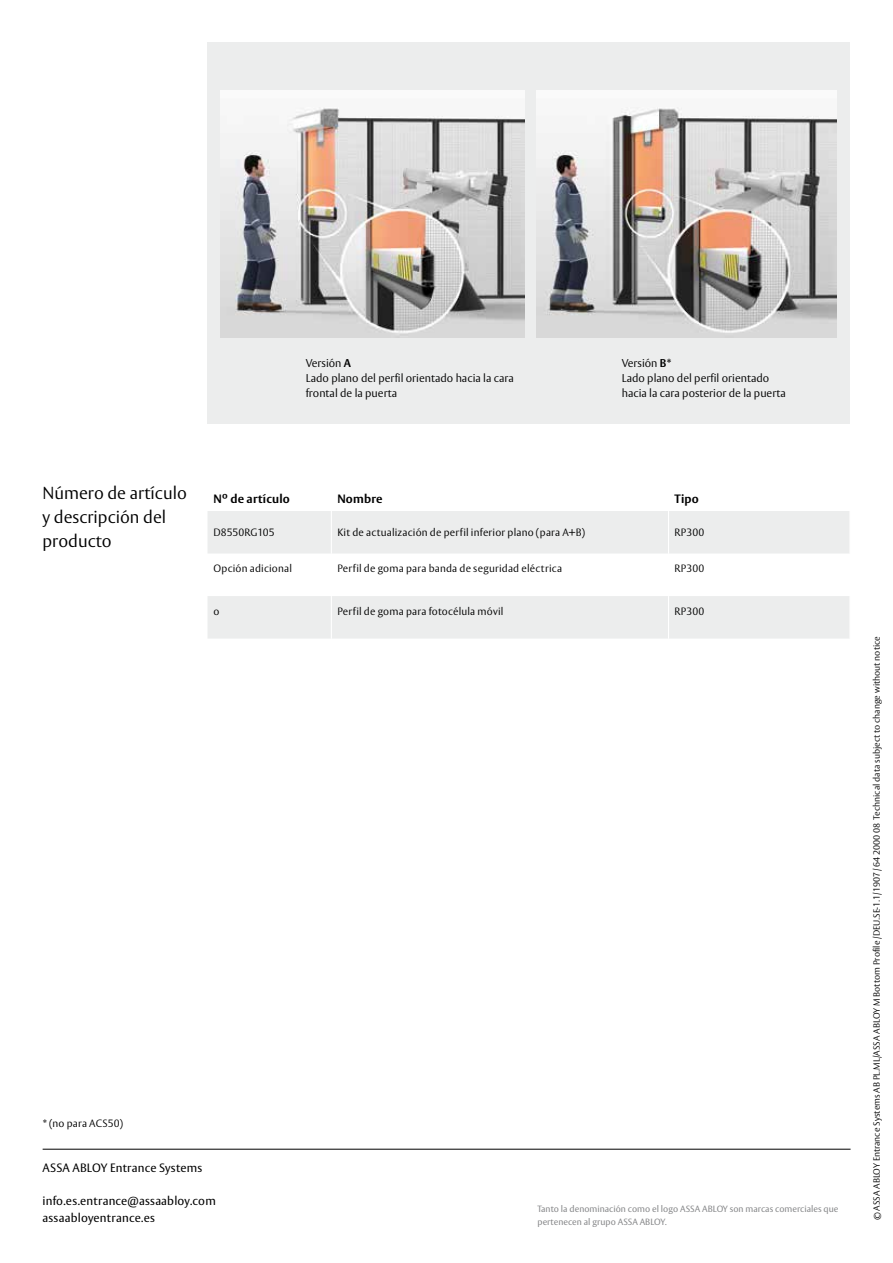
<style>
.page{position:relative;width:893px;height:1263px;background:#fff}
.page>*{position:absolute;margin:0;border:0;box-sizing:border-box;transform-origin:0 0}
.t1{font:300 17.25px/24px "ASSA Vesta";color:#000}
.t2{font:12px/16.5px "ASSA Vesta";letter-spacing:.015em;color:#000}
.t3{font:700 12px "ASSA Vesta";letter-spacing:.015em;color:#000}
.t4{font:300 11.25px/15px "ASSA Vesta";color:#000}
.t5{font:300 10.5px "ASSA Vesta";letter-spacing:.02em;color:#000}
.t6{font:300 10.5px "ASSA Vesta";color:#000}
.t7{font:300 9px "ASSA Vesta";color:#000}
.t8{font:9px/12.8px "ASSA Vesta";color:#87888a}
.s1{font-weight:700}
</style>
<div class="page">
<div style="left:207px;top:43px;width:643px;height:381px;background:#eceded"></div>
<svg style="left:208px;top:511px;width:641px;height:128px;fill:#eceded"></svg>
<hr style="left:331px;top:511px;width:1px;height:42px;background:#fff">
<hr style="left:668px;top:511px;width:1px;height:42px;background:#fff">
<hr style="left:331px;top:553px;width:1px;height:43px;background:#fff">
<hr style="left:668px;top:553px;width:1px;height:43px;background:#fff">
<hr style="left:331px;top:596px;width:1px;height:43px;background:#fff">
<hr style="left:668px;top:596px;width:1px;height:43px;background:#fff">
<hr style="left:43px;top:1149px;width:808px;height:1px;background:#000">
<img style="left:220px;top:91px;width:305px;height:246px">
<img style="left:537px;top:91px;width:299px;height:246px">
<p class="t4" style="left:306px;top:356px;width:210px">Versión <span class="s1">A<br></span>Lado plano del perfil orientado hacia la cara frontal de la puerta</p>
<p class="t4" style="left:622px;top:356px;width:166px">Versión <span class="s1">B*<br></span>Lado plano del perfil orientado hacia la cara posterior de la puerta</p>
<h1 class="t1" style="left:43px;top:482px;width:146px">Número de artículo y descripción del producto</h1>
<p class="t3" style="left:213px;top:491px;width:78px">Nº de artículo</p>
<p class="t3" style="left:337px;top:491px;width:47px">Nombre</p>
<p class="t3" style="left:674px;top:491px;width:26px">Tipo</p>
<p class="t6" style="left:213px;top:526px;width:63px">D8550RG105</p>
<p class="t5" style="left:337px;top:526px;width:249px">Kit de actualización de perfil inferior plano (para A+B)</p>
<p class="t5" style="left:674px;top:526px;width:31px">RP300</p>
<p class="t5" style="left:213px;top:562px;width:80px">Opción adicional</p>
<p class="t5" style="left:337px;top:562px;width:226px">Perfil de goma para banda de seguridad eléctrica</p>
<p class="t5" style="left:674px;top:562px;width:31px">RP300</p>
<p class="t5" style="left:213px;top:605px;width:7px">o</p>
<p class="t5" style="left:337px;top:605px;width:168px">Perfil de goma para fotocélula móvil</p>
<p class="t5" style="left:674px;top:605px;width:31px">RP300</p>
<p class="t5" style="left:43px;top:1117px;width:82px">* (no para ACS50)</p>
<p class="t2" style="left:43px;top:1160px;width:161px">ASSA ABLOY Entrance Systems</p>
<p class="t2" style="left:43px;top:1193px;width:175px">info.es.entrance@assaabloy.com assaabloyentrance.es</p>
<p class="t8" style="left:537px;top:1203px;width:302px">Tanto la denominación como el logo ASSA ABLOY son marcas comerciales que pertenecen al grupo ASSA ABLOY.</p>
<p class="t7" style="left:871px;top:1220px;width:586px;rotate:-90deg">© ASSA ABLOY Entrance Systems AB PL.ML/ASSA ABLOY M Bottom Profile /DEU.SE-1.1/1907 / 64 2000 08 Technical data subject to change without notice</p>
</div>
